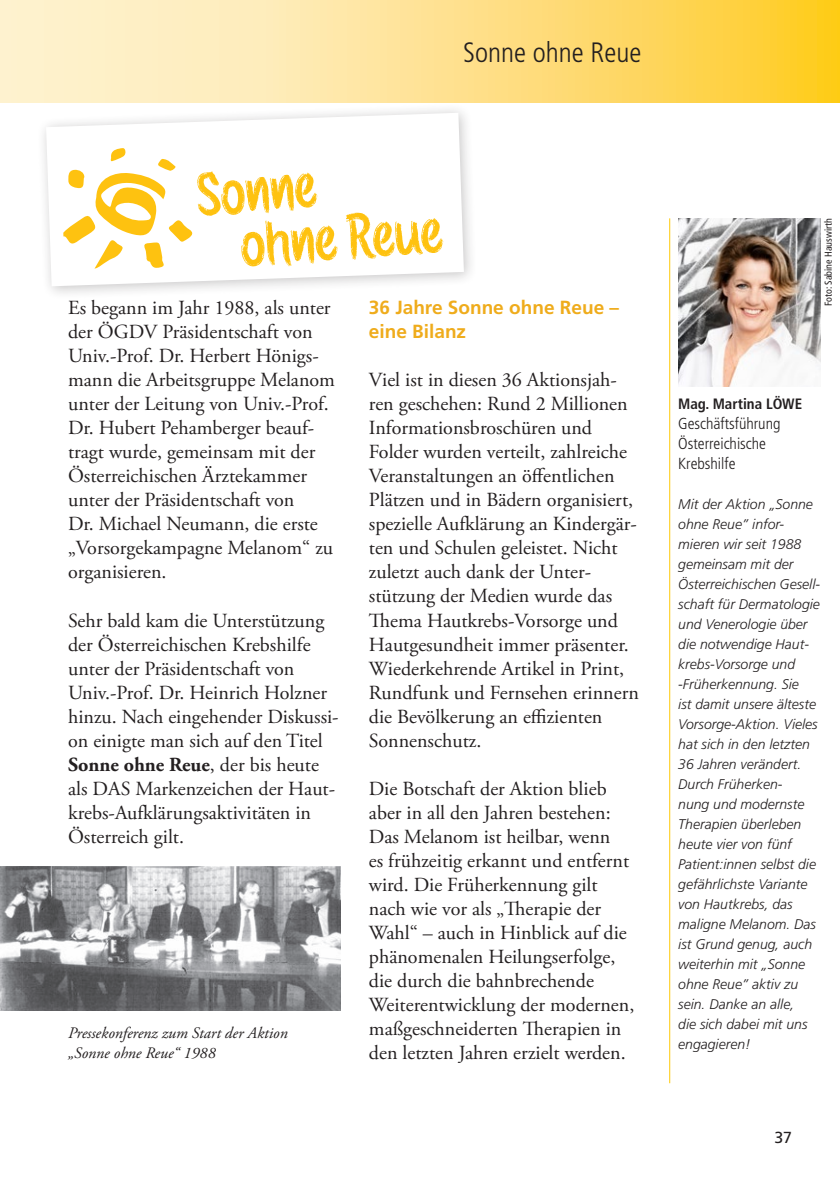
<style>
.page{position:relative;width:840px;height:1191px;background:#fff}
.page>*{position:absolute;margin:0;border:0;box-sizing:border-box;transform-origin:0 0}
.t1{font:59.6px "Etchas";color:#fec210}
.t2{font:300 condensed 28px "Frutiger LT Std";color:#231f20}
.t3{font:20px/24px "Adobe Garamond Pro";color:#231f20}
.t4{font:700 19px/24px "Frutiger LT Std";color:#efac1c}
.t5{font:italic 16px/20px "Adobe Garamond Pro";color:#231f20}
.t6{font:300 condensed 16px/20px "Frutiger LT Std";color:#231f20}
.t7{font:16px "Frutiger LT Std";color:#231f20}
.t8{font:700 condensed 15px "Frutiger LT Std";color:#231f20}
.t9{font:italic 300 14px/20px "Frutiger LT Std";color:#231f20}
.t10{font:condensed 10px "Frutiger LT Std";color:#231f20}
.s1{font-weight:700}
</style>
<div class="page">
<svg style="left:0;top:0;width:839px;height:102px"></svg>
<hr style="left:668px;top:218px;width:1px;height:865px;background:#feca0a">
<div style="left:37px;top:103px;width:440px;height:198px;background:#231f20;opacity:.25"></div>
<svg style="left:46px;top:113px;width:417px;height:173px"></svg>
<svg style="left:63px;top:147px;width:131px;height:122px"></svg>
<img style="left:678px;top:218px;width:141px;height:168px">
<img style="left:0;top:866px;width:340px;height:144px">
<h2 class="t2" style="left:463px;top:36px;width:179px">Sonne ohne Reue</h2>
<h1 class="t1" style="left:193px;top:158px;width:122px;rotate:-5deg">Sonne</h1>
<h1 class="t1" style="left:238px;top:207px;width:204px;rotate:-4deg">ohne Reue</h1>
<p class="t3" style="left:68px;top:297px;width:268px">Es begann im Jahr 1988, als unter der ÖGDV Präsidentschaft von<br>Univ.-Prof. Dr. Herbert Hönigs&shy;mann die Arbeitsgruppe Melanom unter der Leitung von Univ.-Prof.<br>Dr. Hubert Pehamberger beauf&shy;tragt wurde, gemeinsam mit der<br>Österreichischen Ärztekammer unter der Präsidentschaft von<br>Dr. Michael Neumann, die erste „Vorsorgekampagne Melanom“ zu organisieren.</p>
<p class="t3" style="left:68px;top:609px;width:272px">Sehr bald kam die Unterstützung der Österreichischen Krebshilfe unter der Präsidentschaft von<br>Univ.-Prof. Dr. Heinrich Holzner hinzu. Nach eingehender Diskussi&shy;on einigte man sich auf den Titel<br><span class="s1">Sonne ohne Reue</span>, der bis heute als DAS Markenzeichen der Haut&shy;krebs-Aufklärungsaktivitäten in<br>Österreich gilt.</p>
<p class="t5" style="left:68px;top:1023px;width:221px">Pressekonferenz zum Start der Aktion „Sonne ohne Reue“ 1988</p>
<p class="t4" style="left:369px;top:296px;width:251px">36 Jahre Sonne ohne Reue – eine Bilanz</p>
<p class="t3" style="left:369px;top:369px;width:271px">Viel ist in diesen 36 Aktionsjah&shy;ren geschehen: Rund 2 Millionen<br>Informationsbroschüren und<br>Folder wurden verteilt, zahlreiche<br>Veranstaltungen an öffentlichen<br>Plätzen und in Bädern organisiert, spezielle Aufklärung an Kindergär&shy;ten und Schulen geleistet. Nicht zuletzt auch dank der Unter&shy;stützung der Medien wurde das<br>Thema Hautkrebs-Vorsorge und<br>Hautgesundheit immer präsenter.<br>Wiederkehrende Artikel in Print,<br>Rundfunk und Fernsehen erinnern die Bevölkerung an effizienten<br>Sonnenschutz.</p>
<p class="t3" style="left:369px;top:777px;width:267px">Die Botschaft der Aktion blieb aber in all den Jahren bestehen:<br>Das Melanom ist heilbar, wenn<br>es frühzeitig erkannt und entfernt wird. Die Früherkennung gilt nach wie vor als „Therapie der<br>Wahl“ – auch in Hinblick auf die phänomenalen Heilungserfolge, die durch die bahnbrechende<br>Weiterentwicklung der modernen, maßgeschneiderten Therapien in den letzten Jahren erzielt werden.</p>
<p class="t10" style="left:822px;top:306px;width:89px;rotate:-90deg">Foto: Sabine Hauswirth</p>
<p class="t8" style="left:677px;top:395px;width:125px">Mag. Martina LÖWE</p>
<p class="t6" style="left:677px;top:414px;width:104px">Geschäftsführung<br>Österreichische<br>Krebshilfe</p>
<p class="t9" style="left:677px;top:494px;width:143px">Mit der Aktion „Sonne ohne Reue” infor&shy;mieren wir seit 1988 gemeinsam mit der<br>Österreichischen Gesell&shy;schaft für Dermatologie und Venerologie über die notwendige Haut&shy;krebs-Vorsorge und -Früherkennung. Sie<br>ist damit unsere älteste<br>Vorsorge-Aktion. Vieles hat sich in den letzten<br>36 Jahren verändert.<br>Durch Früherken-<br>nung und modernste<br>Therapien überleben heute vier von fünf<br>Patient:innen selbst die gefährlichste Variante von Hautkrebs, das maligne Melanom. Das ist Grund genug, auch weiterhin mit „Sonne ohne Reue” aktiv zu sein. Danke an alle,<br>die sich dabei mit uns engagieren!</p>
<p class="t7" style="left:773px;top:1128px;width:19px">37</p>
</div>
